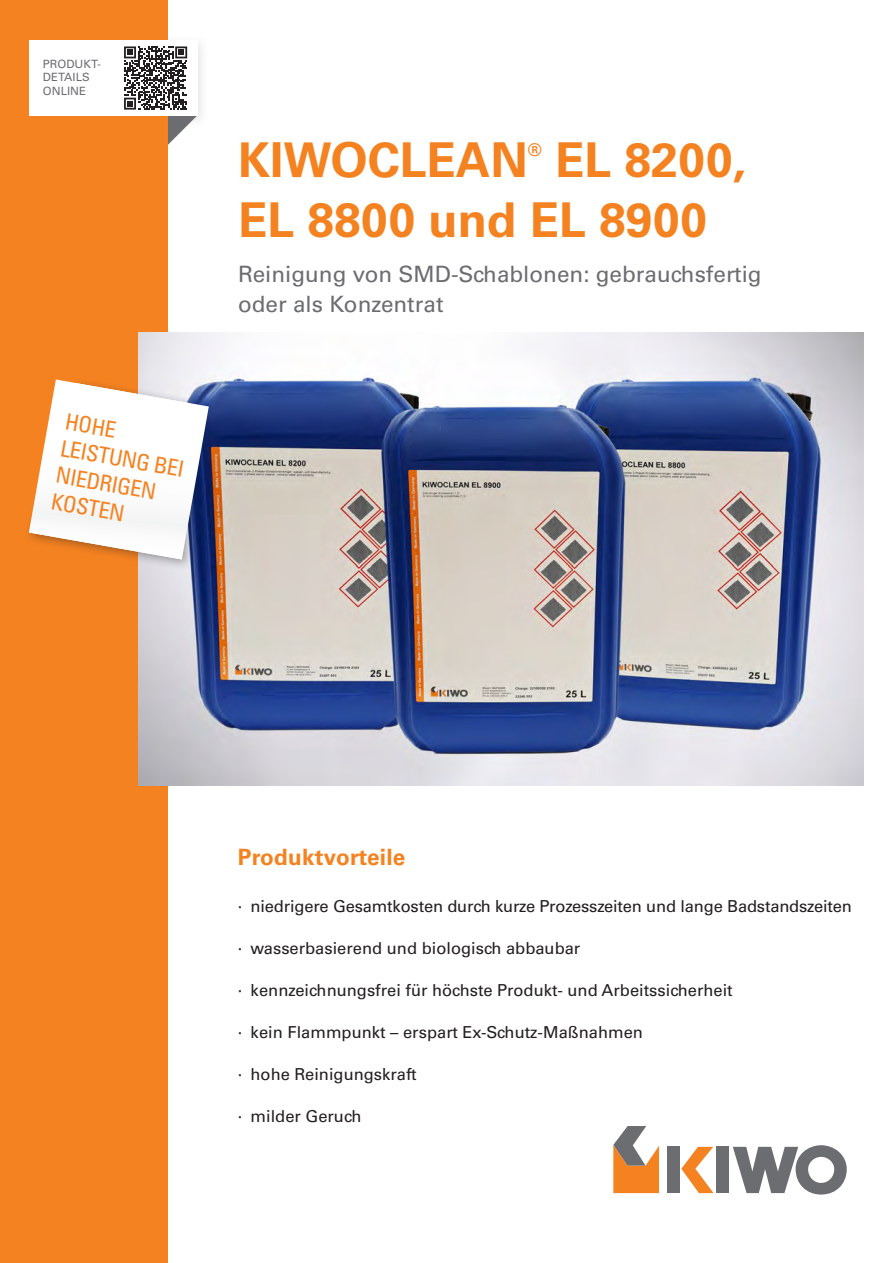
<style>
.page{position:relative;width:893px;height:1263px;background:#fff}
.page>*{position:absolute;margin:0;border:0;box-sizing:border-box;transform-origin:0 0}
.t1{font:700 48px/60px "Univers LT Std";color:#f58220}
.t2{font:22.5px/30px "Univers LT Std";color:#6c6d70}
.t3{font:condensed 22.5px/27px "Univers LT Std";color:#f58220}
.t4{font:700 22.5px "Univers LT Std";letter-spacing:.01em;color:#f58220}
.t5{font:700 17.55px "Univers LT Std";color:#f58220}
.t6{font:16.5px "Univers LT Std";color:#231f20}
.t7{font:11.4px/13.5px "Univers LT Std";color:#6c6d70}
</style>
<div class="page">
<div style="left:24px;top:35px;width:185px;height:94px;background:#fafafb"></div>
<div style="left:0;top:0;width:168px;height:1263px;background:#f58220"></div>
<svg style="left:168px;top:116px;width:29px;height:29px"></svg>
<div style="left:30px;top:40px;width:167px;height:76px;background:#fff"></div>
<svg style="left:681px;top:1147px;width:32px;height:46px"></svg>
<div style="left:668px;top:1147px;width:12px;height:46px;background:#6c6d70"></div>
<svg style="left:733px;top:1145px;width:114px;height:49px"></svg>
<svg style="left:613px;top:1126px;width:46px;height:67px"></svg>
<div style="left:716px;top:1147px;width:12px;height:46px;background:#6c6d70"></div>
<img style="left:139px;top:333px;width:724px;height:453px">
<svg style="left:124px;top:46px;width:63px;height:64px"></svg>
<div style="left:23px;top:377px;width:179px;height:194px;background:#231f20;opacity:.4"></div>
<svg style="left:29px;top:379px;width:180px;height:180px"></svg>
<p class="t7" style="left:43px;top:57px;width:60px">PRODUKT-<br>DETAILS<br>ONLINE</p>
<h2 class="t3" style="left:68px;top:408px;width:127px;rotate:10deg">HOHE<br>LEISTUNG BEI<br>NIEDRIGEN<br>KOSTEN</h2>
<h1 class="t1" style="left:238px;top:130px;width:291px">KIWOCLEAN</h1>
<p class="t5" style="left:528px;top:140px;width:15px">®</p>
<h1 class="t1" style="left:238px;top:130px;width:509px;text-indent:317px">EL 8200,<br>EL 8800 und EL 8900</h1>
<h2 class="t2" style="left:238px;top:259px;width:525px">Reinigung von SMD-Schablonen: gebrauchsfertig oder als Konzentrat</h2>
<h2 class="t4" style="left:238px;top:843px;width:169px">Produktvorteile</h2>
<p class="t6" style="left:238px;top:896px;width:616px">· niedrigere Gesamtkosten durch kurze Prozesszeiten und lange Badstandszeiten</p>
<p class="t6" style="left:238px;top:938px;width:344px">· wasserbasierend und biologisch abbaubar</p>
<p class="t6" style="left:238px;top:980px;width:496px">· kennzeichnungsfrei für höchste Produkt- und Arbeitssicherheit</p>
<p class="t6" style="left:238px;top:1022px;width:407px">· kein Flammpunkt – erspart Ex-Schutz-Maßnahmen</p>
<p class="t6" style="left:238px;top:1064px;width:180px">· hohe Reinigungskraft</p>
<p class="t6" style="left:238px;top:1106px;width:125px">· milder Geruch</p>
</div>
